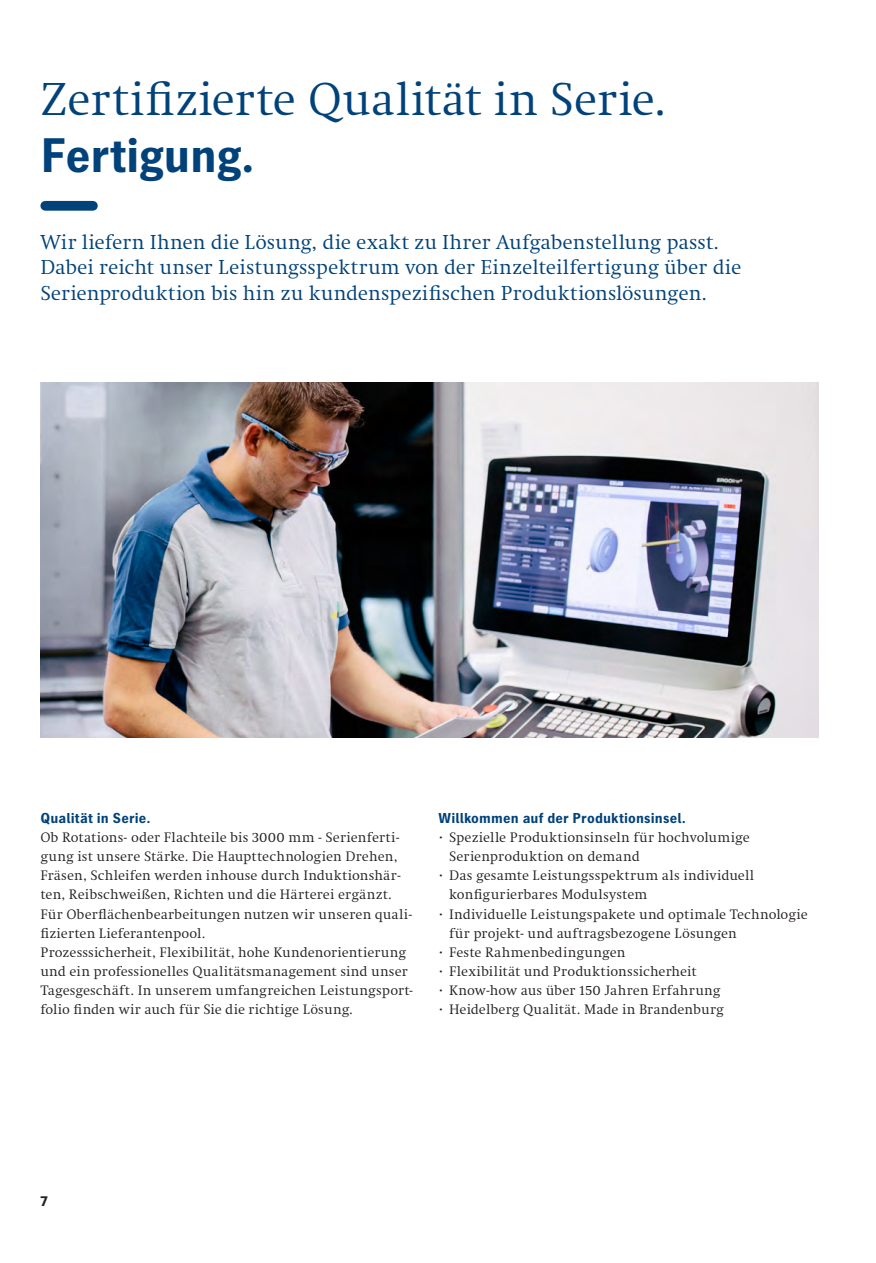
<style>
.page{position:relative;width:876px;height:1263px;background:#fff}
.page>*{position:absolute;margin:0;border:0;box-sizing:border-box;transform-origin:0 0}
.t1{font:48px "Heidelberg Antiqua ML";color:#004279}
.t2{font:700 48px "Heidelberg Gothic Ml";letter-spacing:-.005em;color:#004279}
.t3{font:21px/25.5px "Heidelberg Antiqua ML";color:#004279}
.t4{font:14.25px/19.2px "Heidelberg Antiqua ML";letter-spacing:.01em;color:#231f20}
.t5{font:700 14.25px "Heidelberg Gothic Ml";letter-spacing:.01em;color:#004279}
.t6{font:700 14.25px "Heidelberg Gothic Ml";color:#231f20}
.s1{font-size:7.5px}
</style>
<div class="page">
<div style="left:45px;top:201px;width:48px;height:10px;background:#004279"></div>
<img style="left:40px;top:383px;width:779px;height:354px">
<h1 class="t1" style="left:40px;top:72px;width:628px">Zertifizierte Qualität in Serie.</h1>
<h1 class="t2" style="left:40px;top:129px;width:216px">Fertigung.</h1>
<h2 class="t3" style="left:40px;top:229px;width:702px">Wir liefern Ihnen die Lösung, die exakt zu Ihrer Aufgabenstellung passt.<br>Dabei reicht unser Leistungsspektrum von der Einzelteilfertigung über die<br>Serienproduktion bis hin zu kundenspezifischen Produktionslösungen.</h2>
<p class="t5" style="left:40px;top:810px;width:112px">Qualität in Serie.</p>
<p class="t4" style="left:40px;top:828px;width:374px">Ob Rotations- oder Flachteile bis 3000 mm - Serienferti&shy;gung ist unsere Stärke. Die Haupttechnologien Drehen, Fräsen, Schleifen werden inhouse durch Induktionshär&shy;ten, Reibschweißen, Richten und die Härterei ergänzt.<br>Für Oberflächenbearbeitungen nutzen wir unseren quali&shy;fizierten Lieferantenpool.<br>Prozesssicherheit, Flexibilität, hohe Kundenorientierung und ein professionelles Qualitätsmanagement sind unser Tagesgeschäft. In unserem umfangreichen Leistungsport&shy;folio finden wir auch für Sie die richtige Lösung.</p>
<p class="t5" style="left:438px;top:810px;width:249px">Willkommen auf der Produktionsinsel.</p>
<p class="t4" style="left:449px;top:828px;width:302px;text-indent:-11px"><span class="s1">•</span> Spezielle Produktionsinseln für hochvolumige<br>Serienproduktion on demand</p>
<p class="t4" style="left:449px;top:866px;width:307px;text-indent:-11px"><span class="s1">•</span> Das gesamte Leistungsspektrum als individuell konfigurierbares Modulsystem</p>
<p class="t4" style="left:449px;top:904px;width:360px;text-indent:-11px"><span class="s1">•</span> Individuelle Leistungspakete und optimale Technologie für projekt- und auftragsbezogene Lösungen</p>
<p class="t4" style="left:438px;top:943px;width:189px"><span class="s1">•</span> Feste Rahmenbedingungen</p>
<p class="t4" style="left:438px;top:962px;width:260px"><span class="s1">•</span> Flexibilität und Produktionssicherheit</p>
<p class="t4" style="left:438px;top:981px;width:284px"><span class="s1">•</span> Know-how aus über 150 Jahren Erfahrung</p>
<p class="t4" style="left:438px;top:1000px;width:287px"><span class="s1">•</span> Heidelberg Qualität. Made in Brandenburg</p>
<p class="t6" style="left:40px;top:1193px;width:9px">7</p>
</div>
